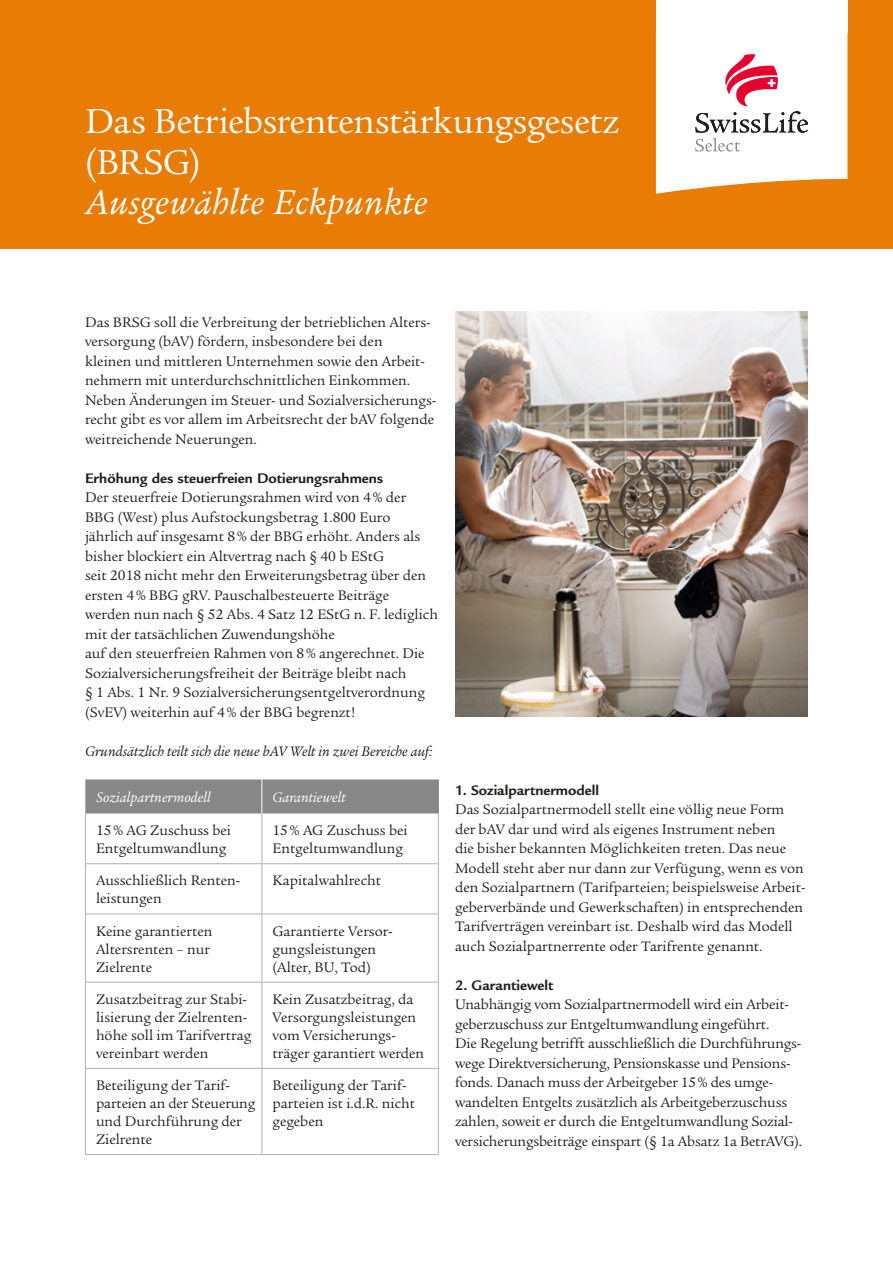
<style>
.page{position:relative;width:893px;height:1263px;background:#fff}
.page>*{position:absolute;margin:0;border:0;box-sizing:border-box;transform-origin:0 0}
.t1{font:37.5px/40.5px "Legacy Serif LT";letter-spacing:-.015em;color:#fff}
.t2{font:italic 37.5px "Legacy Serif LT";letter-spacing:.015em;color:#fff}
.t3{font:15px/19.5px "Legacy Serif LT";color:#1d1d1b}
.t4{font:700 15px "Legacy Sans LT";color:#1d1d1b}
.t5{font:italic 15px "Legacy Serif LT";color:#1d1d1b}
.t6{font:italic 15px "Legacy Serif LT";color:#fff}
</style>
<div class="page">
<div style="left:0;top:0;width:893px;height:249px;background:#e87c05"></div>
<div style="left:656px;top:0;width:191px;height:33px;background:#fff"></div>
<svg style="left:656px;top:33px;width:191px;height:161px;background:#f6e7e1"></svg>
<div style="left:86px;top:779px;width:352px;height:34px;background:#878787"></div>
<svg style="left:86px;top:914px;width:175px;height:68px"></svg>
<hr style="left:438px;top:914px;width:1px;height:68px;background:#b2b2b2">
<hr style="left:262px;top:982px;width:177px;height:1px;background:#b2b2b2">
<hr style="left:438px;top:982px;width:1px;height:86px;background:#b2b2b2">
<hr style="left:262px;top:1068px;width:177px;height:1px;background:#b2b2b2">
<hr style="left:438px;top:1069px;width:1px;height:85px;background:#b2b2b2">
<hr style="left:262px;top:1154px;width:177px;height:1px;background:#b2b2b2">
<hr style="left:261px;top:914px;width:1px;height:68px;background:#b2b2b2">
<hr style="left:86px;top:982px;width:176px;height:1px;background:#b2b2b2">
<hr style="left:261px;top:982px;width:1px;height:86px;background:#b2b2b2">
<hr style="left:86px;top:1068px;width:176px;height:1px;background:#b2b2b2">
<hr style="left:261px;top:1069px;width:1px;height:85px;background:#b2b2b2">
<hr style="left:85px;top:1154px;width:177px;height:1px;background:#b2b2b2">
<hr style="left:261px;top:813px;width:1px;height:50px;background:#b2b2b2">
<hr style="left:438px;top:813px;width:1px;height:50px;background:#b2b2b2">
<hr style="left:438px;top:864px;width:1px;height:49px;background:#b2b2b2">
<hr style="left:262px;top:913px;width:177px;height:1px;background:#b2b2b2">
<hr style="left:261px;top:779px;width:1px;height:34px;background:#fff">
<hr style="left:438px;top:779px;width:1px;height:34px;background:#878787">
<hr style="left:262px;top:863px;width:177px;height:1px;background:#b2b2b2">
<hr style="left:86px;top:863px;width:176px;height:1px;background:#b2b2b2">
<hr style="left:86px;top:913px;width:176px;height:1px;background:#b2b2b2">
<hr style="left:85px;top:813px;width:1px;height:51px;background:#b2b2b2">
<hr style="left:85px;top:864px;width:1px;height:50px;background:#b2b2b2">
<hr style="left:85px;top:914px;width:1px;height:68px;background:#b2b2b2">
<hr style="left:85px;top:982px;width:1px;height:86px;background:#b2b2b2">
<hr style="left:85px;top:1068px;width:1px;height:86px;background:#b2b2b2">
<hr style="left:85px;top:779px;width:1px;height:34px;background:#b2b2b2">
<hr style="left:261px;top:864px;width:1px;height:49px;background:#b2b2b2">
<img style="left:455px;top:312px;width:353px;height:405px">
<h1 class="t1" style="left:85px;top:101px;width:535px">Das Betriebsrentenstärkungsgesetz (BRSG)</h1>
<h1 class="t2" style="left:85px;top:181px;width:344px">Ausgewählte Eckpunkte</h1>
<p class="t3" style="left:85px;top:312px;width:353px">Das BRSG soll die Verbreitung der betrieblichen Alters&shy;versorgung (bAV) fördern, insbesondere bei den<br>kleinen und mittleren Unternehmen sowie den Arbeit&shy;nehmern mit unterdurchschnittlichen Einkommen.<br>Neben Änderungen im Steuer- und Sozialversicherungs&shy;recht gibt es vor allem im Arbeitsrecht der bAV folgende weitreichende Neuerungen.</p>
<p class="t4" style="left:85px;top:469px;width:300px">Erhöhung des steuerfreien Dotierungsrahmens</p>
<p class="t3" style="left:85px;top:488px;width:354px">Der steuerfreie Dotierungsrahmen wird von 4% der BBG (West) plus Aufstockungsbetrag 1.800 Euro jährlich auf insgesamt 8% der BBG erhöht. Anders als bisher blockiert ein Altvertrag nach § 40 b EStG<br>seit 2018 nicht mehr den Erweiterungsbetrag über den ersten 4% BBG gRV. Pauschalbesteuerte Beiträge werden nun nach § 52 Abs. 4 Satz 12 EStG n. F. lediglich mit der tatsächlichen Zuwendungshöhe<br>auf den steuerfreien Rahmen von 8% angerechnet. Die Sozialversicherungsfreiheit der Beiträge bleibt nach<br>§ 1 Abs. 1 Nr. 9 Sozialversicherungsentgeltverordnung (SvEV) weiterhin auf 4% der BBG begrenzt!</p>
<p class="t5" style="left:85px;top:742px;width:349px">Grundsätzlich teilt sich die neue bAV Welt in zwei Bereiche auf:</p>
<p class="t6" style="left:96px;top:789px;width:116px">Sozialpartnermodell</p>
<p class="t6" style="left:273px;top:789px;width:74px">Garantiewelt</p>
<p class="t3" style="left:96px;top:821px;width:137px;line-height:18px">15% AG Zuschuss bei<br>Entgeltumwandlung</p>
<p class="t3" style="left:273px;top:821px;width:137px;line-height:18px">15% AG Zuschuss bei<br>Entgeltumwandlung</p>
<p class="t3" style="left:96px;top:872px;width:146px;line-height:18px">Ausschließlich Renten&shy;leistungen</p>
<p class="t3" style="left:273px;top:871px;width:110px">Kapitalwahlrecht</p>
<p class="t3" style="left:96px;top:922px;width:118px;line-height:18px">Keine garantierten<br>Altersrenten – nur<br>Zielrente</p>
<p class="t3" style="left:273px;top:922px;width:121px;line-height:18px">Garantierte Versor&shy;gungsleistungen (Alter, BU, Tod)</p>
<p class="t3" style="left:96px;top:990px;width:157px;line-height:18px">Zusatzbeitrag zur Stabi&shy;lisierung der Zielrenten&shy;höhe soll im Tarifvertrag vereinbart werden</p>
<p class="t3" style="left:273px;top:990px;width:153px;line-height:18px">Kein Zusatzbeitrag, da<br>Versorgungsleistungen vom Versicherungs&shy;träger garantiert werden</p>
<p class="t3" style="left:96px;top:1076px;width:161px;line-height:18px">Beteiligung der Tarif&shy;parteien an der Steuerung und Durchführung der<br>Zielrente</p>
<p class="t3" style="left:273px;top:1076px;width:144px;line-height:18px">Beteiligung der Tarif&shy;parteien ist i.d.R. nicht gegeben</p>
<p class="t4" style="left:455px;top:781px;width:145px">1. Sozialpartnermodell</p>
<p class="t3" style="left:455px;top:800px;width:352px">Das Sozialpartnermodell stellt eine völlig neue Form der bAV dar und wird als eigenes Instrument neben<br>die bisher bekannten Möglichkeiten treten. Das neue Modell steht aber nur dann zur Verfügung, wenn es von den Sozialpartnern (Tarifparteien; beispielsweise Arbeit&shy;geberverbände und Gewerkschaften) in entsprechenden Tarifverträgen vereinbart ist. Deshalb wird das Modell auch Sozialpartnerrente oder Tarifrente genannt.</p>
<p class="t4" style="left:455px;top:976px;width:100px">2. Garantiewelt</p>
<p class="t3" style="left:455px;top:995px;width:349px">Unabhängig vom Sozialpartnermodell wird ein Arbeit&shy;geberzuschuss zur Entgeltumwandlung eingeführt.<br>Die Regelung betrifft ausschließlich die Durchführungs&shy;wege Direktversicherung, Pensionskasse und Pensions&shy;fonds. Danach muss der Arbeitgeber 15% des umge&shy;wandelten Entgelts zusätzlich als Arbeitgeberzuschuss zahlen, soweit er durch die Entgeltumwandlung Sozial&shy;versicherungsbeiträge einspart (§ 1a Absatz 1a BetrAVG).</p>
</div>
